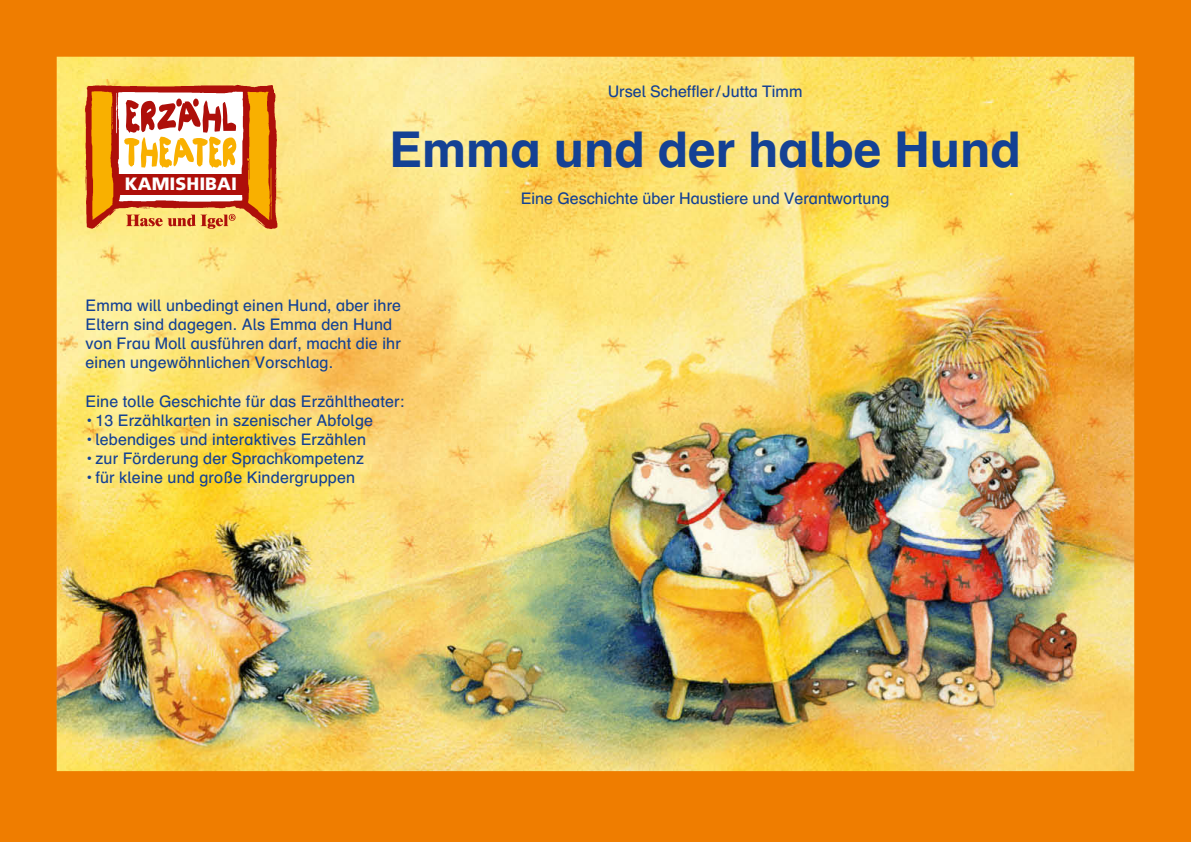
<style>
.page{position:relative;width:1191px;height:842px;background:#fff}
.page>*{position:absolute;margin:0;border:0;box-sizing:border-box;transform-origin:0 0}
.t1{font:700 49.3px "Schulbuch Nord";color:#144194}
.t2{font:900 17.9px "Frutiger";color:#fff}
.t3{font:16px/19.2px "Schulbuch Nord";letter-spacing:.01em;color:#144194}
</style>
<div class="page">
<img style="left:0;top:0;width:1191px;height:842px">
<img style="left:74px;top:78px;width:206px;height:159px">
<div style="left:116px;top:174px;width:130px;height:20px;background:#ae0f0a"></div>
<svg style="left:126px;top:214px;width:109px;height:15px;background:#e2a059"></svg>
<svg style="left:124px;top:98px;width:112px;height:71px"></svg>
<p class="t2" style="left:125px;top:173px;width:114px">KAMISHIBAI</p>
<p class="t3" style="left:607px;top:82px;width:196px">Ursel Scheffler/Jutta Timm</p>
<h1 class="t1" style="left:389px;top:117px;width:633px">Emma und der halbe Hund</h1>
<p class="t3" style="left:521px;top:188px;width:370px">Eine Geschichte über Haustiere und Verantwortung</p>
<p class="t3" style="left:86px;top:295px;width:317px">Emma will unbedingt einen Hund, aber ihre Eltern sind dagegen. Als Emma den Hund von Frau Moll ausführen darf, macht die ihr einen ungewöhnlichen Vorschlag.</p>
<p class="t3" style="left:86px;top:391px;width:320px">Eine tolle Geschichte für das Erzähltheater: ¼ 13 Erzählkarten in szenischer Abfolge<br>¼ lebendiges und interaktives Erzählen<br>¼ zur Förderung der Sprachkompetenz<br>¼ für kleine und große Kindergruppen</p>
</div>
